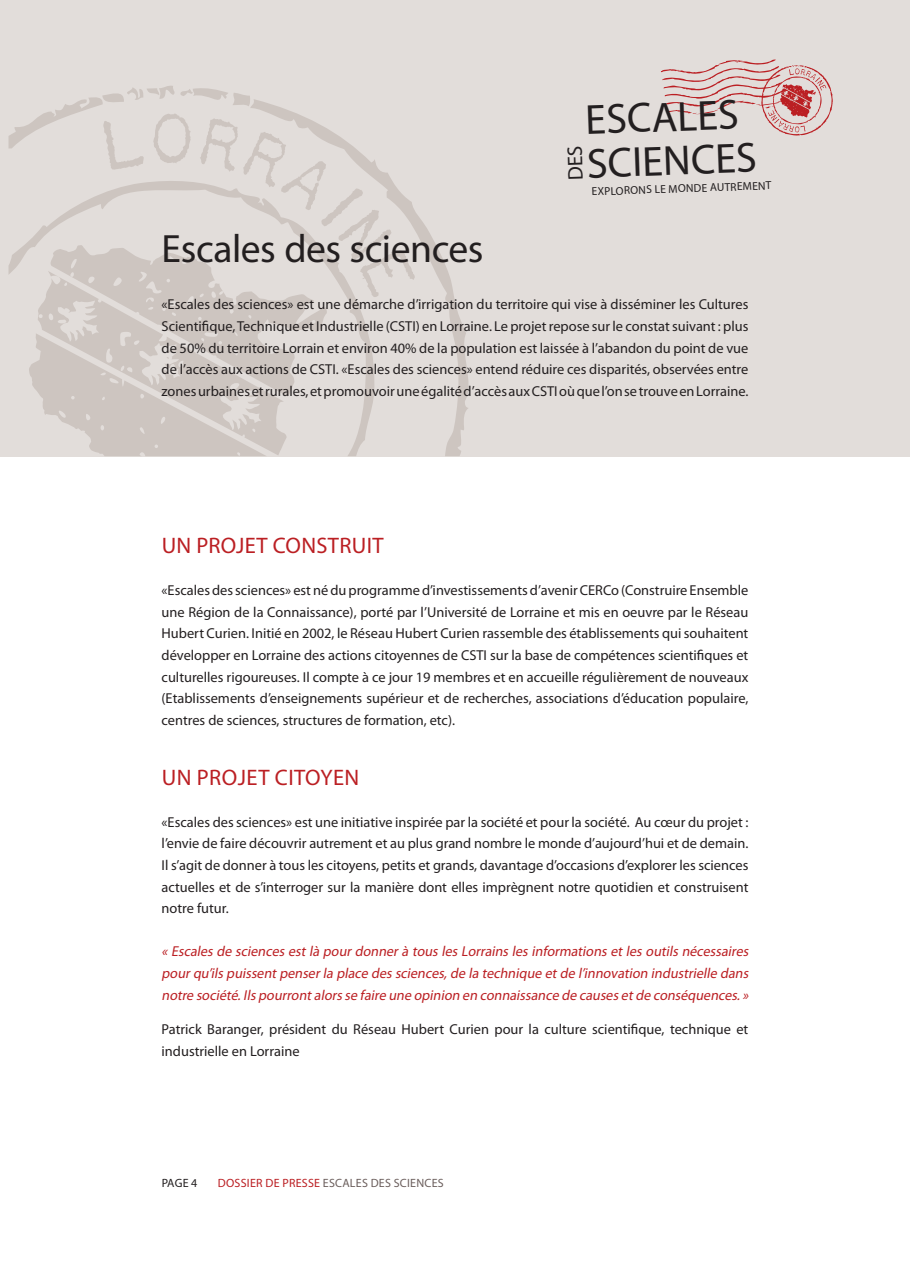
<style>
.page{position:relative;width:910px;height:1280px;background:#fff}
.page>*{position:absolute;margin:0;border:0;box-sizing:border-box;transform-origin:0 0}
.t1{font:42.15px "Myriad Pro";color:#231f20}
.t2{font:39.6px "Myriad Pro";letter-spacing:-.015em;color:#231f20}
.t3{font:22.5px "Myriad Pro";letter-spacing:.015em;color:#bb1f23}
.t4{font:14.4px/21.6px "Myriad Pro";color:#231f20;text-align:justify}
.t5{font:italic 14.4px/21.6px "Myriad Pro";letter-spacing:-.21em;color:#bb1f23;text-align:justify}
.t6{font:12px "Myriad Pro";letter-spacing:.02em;color:#6b5e5c}
.t7{font:12px "Myriad Pro";color:#231f20}
.t8{font:11.4px "Myriad Pro";color:#231f20}
.s1{color:#bb1f23}
</style>
<div class="page">
<div style="left:0;top:0;width:910px;height:456px;background:#e2ddda"></div>
<svg style="left:9px;top:86px;width:460px;height:370px"></svg>
<svg style="left:661px;top:59px;width:172px;height:77px"></svg>
<h1 class="t1" style="left:585px;top:94px;width:27px;rotate:-2deg">ESCALES</h1>
<h1 class="t1" style="left:586px;top:138px;width:85px;rotate:-2deg">SC IENCES</h1>
<p class="t8" style="left:591px;top:185px;width:181px;rotate:-2deg">Explorons le monde autrement</p>
<h2 class="t2" style="left:162px;top:225px;width:323px">Escales des sciences</h2>
<p class="t4" style="left:162px;top:294px;width:588px">«Escales des sciences» est une démarche d’irrigation du territoire qui vise à disséminer les Cultures Scientifique, Technique et Industrielle (CSTI) en Lorraine. Le projet repose sur le constat suivant : plus de 50% du territoire Lorrain et environ 40% de la population est laissée à l’abandon du point de vue de l’accès aux actions de CSTI. «Escales des sciences» entend réduire ces disparités, observées entre zones urbaines et rurales, et promouvoir une égalité d’accès aux CSTI où que l’on se trouve en Lorraine.</p>
<h3 class="t3" style="left:162px;top:532px;width:223px">un projet construit</h3>
<p class="t4" style="left:162px;top:579px;width:427px">«Escales des sciences» est né du programme d’investissements d’avenir CERC</p>
<p class="t4" style="left:162px;top:579px;width:588px;text-indent:450px">o (Construire Ensemble une Région de la Connaissance), porté par l’Université de Lorraine et mis en oeuvre par le Réseau Hubert Curien. Initié en 2002, le Réseau Hubert Curien rassemble des établissements qui souhaitent développer en Lorraine des actions citoyennes de CSTI sur la base de compétences scientifiques et culturelles rigoureuses. Il compte à ce jour 19 membres et en accueille régulièrement de nouveaux (Etablissements d’enseignements supérieur et de recherches, associations d’éducation populaire, centres de sciences, structures de formation, etc).</p>
<h3 class="t3" style="left:162px;top:763px;width:199px">un projet citoyen</h3>
<p class="t4" style="left:162px;top:811px;width:588px">«Escales des sciences» est une initiative inspirée par la société et pour la société. Au cœur du projet : l’envie de faire découvrir autrement et au plus grand nombre le monde d’aujourd’hui et de demain.<br>Il s’agit de donner à tous les citoyens, petits et grands, davantage d’occasions d’explorer les sciences actuelles et de s’interroger sur la manière dont elles imprègnent notre quotidien et construisent notre futur.</p>
<p class="t5" style="left:162px;top:940px;width:591px">« Escalesde sciencesestlà pourdonnerà touslesLorrainslesinformationsetlesoutilsnécessaires pourqu’ilspuissentpenserla place dessciences,de la technique etde l’innovation industrielle dans notre société.Ilspourrontalorsse faire une opinion en connaissance de causesetde conséquences.»</p>
<p class="t4" style="left:162px;top:1018px;width:588px">Patrick Baranger, président du Réseau Hubert Curien pour la culture scientifique, technique et industrielle en Lorraine</p>
<p class="t7" style="left:162px;top:1175px;width:37px">page 4</p>
<p class="t6" style="left:218px;top:1175px;width:227px"><span class="s1">Dossier de presse</span> Escales des sciences</p>
</div>
